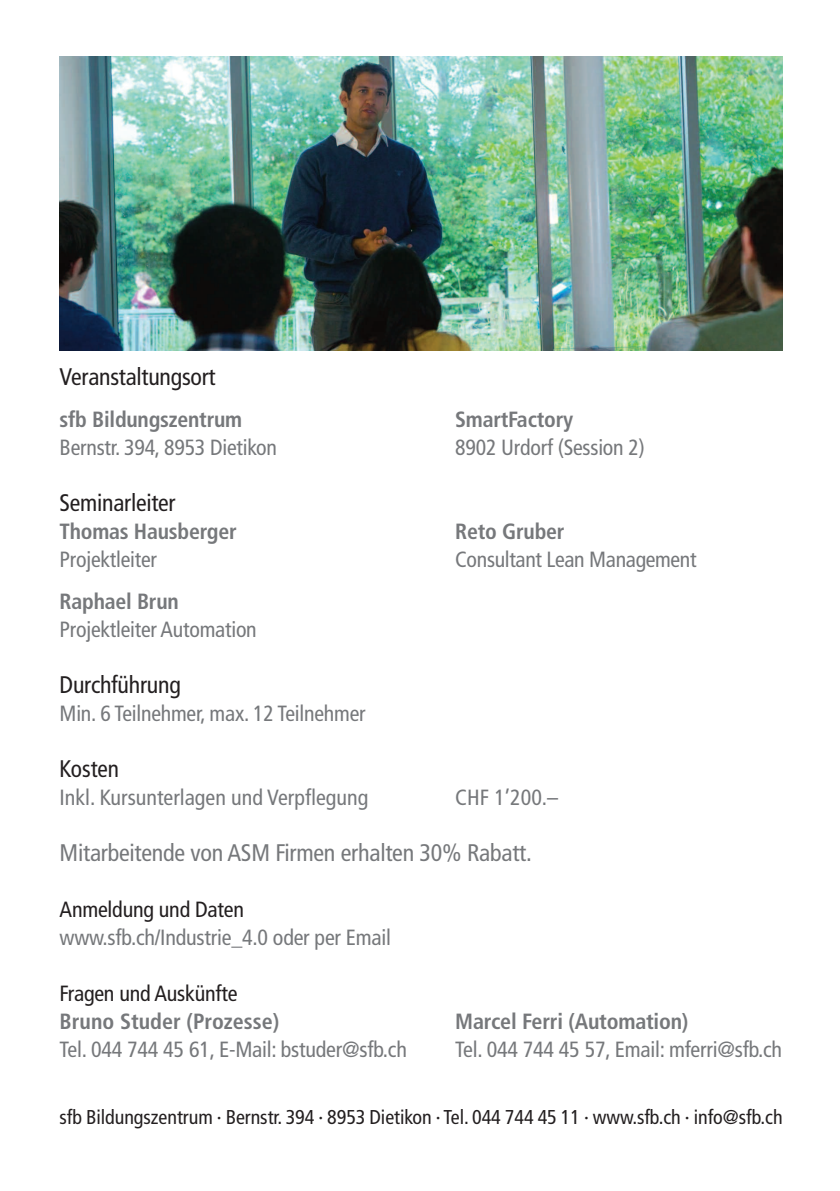
<style>
.page{position:relative;width:840px;height:1191px;background:#fff}
.page>*{position:absolute;margin:0;border:0;box-sizing:border-box;transform-origin:0 0}
.t1{font:condensed 24px "Frutiger LT Com";letter-spacing:-.01em;color:#231f20}
.t2{font:condensed 24px "Frutiger LT Com";letter-spacing:-.01em;color:#76787b}
.t3{font:condensed 22px "Frutiger LT Com";letter-spacing:-.01em;color:#76787b}
.t4{font:700 condensed 22px "Frutiger LT Com";letter-spacing:-.01em;color:#76787b}
.t5{font:condensed 22px "Frutiger LT Com";letter-spacing:-.01em;color:#231f20}
.t6{font:700 condensed 22px "Frutiger LT";letter-spacing:-.01em;color:#76787b}
.t7{font:condensed 20px "Frutiger LT Com";letter-spacing:-.005em;color:#231f20}
</style>
<div class="page">
<img style="left:59px;top:57px;width:723px;height:293px">
<p class="t1" style="left:60px;top:362px;width:157px">Veranstaltungsort</p>
<p class="t4" style="left:60px;top:406px;width:184px">sfb Bildungszentrum</p>
<p class="t4" style="left:455px;top:406px;width:119px">SmartFactory</p>
<p class="t3" style="left:60px;top:434px;width:219px">Bernstr. 394, 8953 Dietikon</p>
<p class="t3" style="left:455px;top:434px;width:191px">8902 Urdorf (Session 2)</p>
<p class="t1" style="left:60px;top:488px;width:117px">Seminarleiter</p>
<p class="t4" style="left:60px;top:518px;width:179px">Thomas Hausberger</p>
<p class="t4" style="left:455px;top:518px;width:111px">Reto Gruber</p>
<p class="t3" style="left:60px;top:546px;width:99px">Projektleiter</p>
<p class="t3" style="left:455px;top:546px;width:243px">Consultant Lean Management</p>
<p class="t6" style="left:60px;top:592px;width:121px">Raphael Brun</p>
<p class="t3" style="left:60px;top:616px;width:199px">Projektleiter Automation</p>
<p class="t1" style="left:60px;top:670px;width:123px">Durchführung</p>
<p class="t3" style="left:60px;top:700px;width:307px">Min. 6 Teilnehmer, max. 12 Teilnehmer</p>
<p class="t1" style="left:60px;top:754px;width:61px">Kosten</p>
<p class="t3" style="left:60px;top:784px;width:310px">Inkl. Kursunterlagen und Verpflegung</p>
<p class="t3" style="left:455px;top:784px;width:104px">CHF 1’200.–</p>
<p class="t2" style="left:60px;top:838px;width:473px">Mitarbeitende von ASM Firmen erhalten 30% Rabatt.</p>
<p class="t5" style="left:60px;top:896px;width:186px">Anmeldung und Daten</p>
<p class="t3" style="left:60px;top:924px;width:333px">www.sfb.ch/Industrie_4.0 oder per Email</p>
<p class="t5" style="left:60px;top:980px;width:179px">Fragen und Auskünfte</p>
<p class="t4" style="left:60px;top:1008px;width:221px">Bruno Studer (Prozesse)</p>
<p class="t4" style="left:455px;top:1008px;width:234px">Marcel Ferri (Automation)</p>
<p class="t3" style="left:60px;top:1036px;width:348px">Tel. 044 744 45 61, E-Mail: bstuder@sfb.ch</p>
<p class="t3" style="left:455px;top:1036px;width:328px">Tel. 044 744 45 57, Email: mferri@sfb.ch</p>
<p class="t7" style="left:60px;top:1105px;width:724px">sfb Bildungszentrum · Bernstr. 394 · 8953 Dietikon · Tel. 044 744 45 11 · www.sfb.ch · info@sfb.ch</p>
</div>
